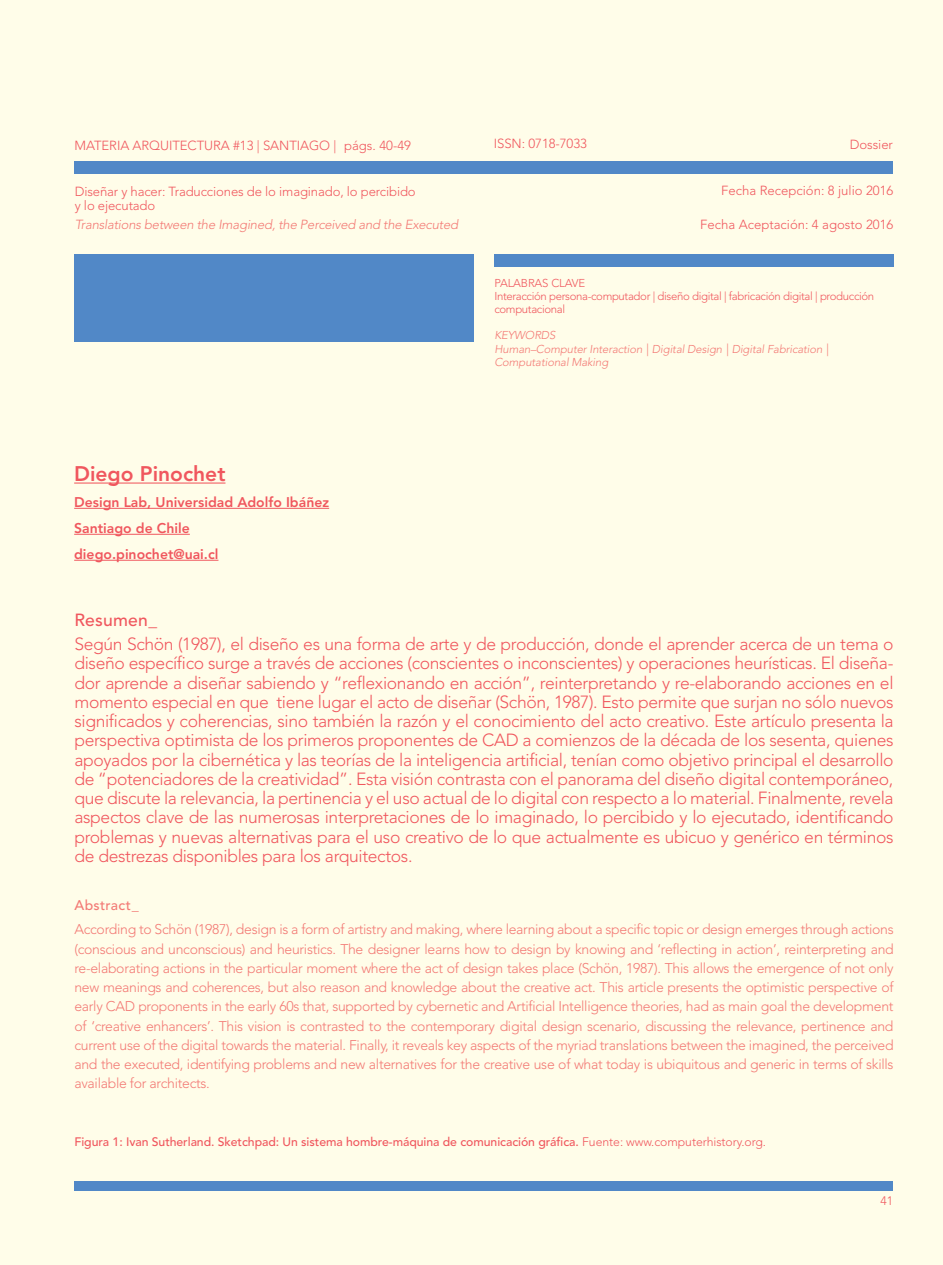
<style>
.page{position:relative;width:943px;height:1265px;background:#fffde9}
.page>*{position:absolute;margin:0;border:0;box-sizing:border-box;transform-origin:0 0}
.t1{font:800 21px "Avenir LT Std";color:#f0575e}
.t2{font:300 17.5px/19.2px "Avenir LT Std";letter-spacing:-.02em;color:#f0575e;text-align:justify}
.t3{font:500 17.5px "Avenir LT Std";letter-spacing:.015em;color:#f0575e}
.t4{font:300 14px/19.2px "Avenir LT Std";letter-spacing:-.02em;color:#f37a75;text-align:justify}
.t5{font:800 14px/25.9px "Avenir LT Std";color:#f0575e}
.t6{font:500 14px "Avenir LT Std";letter-spacing:.02em;color:#f37a75}
.t7{font:300 13.12px/14px "Avenir LT Std";letter-spacing:-.005em;color:#f0575e}
.t8{font:italic 300 13.12px "Avenir LT Std";letter-spacing:-.015em;color:#f37a75}
.t9{font:500 12.25px "Avenir LT Std";letter-spacing:-.005em;color:#f0575e}
.t10{font:300 12.25px "Avenir LT Std";color:#f0575e}
.t11{font:300 11.38px/13.1px "Avenir LT Std";letter-spacing:-.03em;color:#f0575e}
.t12{font:italic 300 11.38px/13.1px "Avenir LT Std";letter-spacing:-.01em;color:#f37a75}
.s1{font-weight:300}
</style>
<div class="page">
<div style="left:74px;top:1181px;width:819px;height:10px;background:#5188c7"></div>
<div style="left:74px;top:161px;width:819px;height:13px;background:#5188c7"></div>
<div style="left:494px;top:254px;width:399px;height:13px;background:#5188c7"></div>
<div style="left:74px;top:254px;width:400px;height:87px;background:#5188c7"></div>
<hr style="left:74px;top:483px;width:151px;height:1px;background:#f0575e">
<hr style="left:74px;top:508px;width:255px;height:1px;background:#f0575e">
<hr style="left:74px;top:534px;width:116px;height:1px;background:#f0575e">
<hr style="left:74px;top:560px;width:144px;height:1px;background:#f0575e">
<p class="t7" style="left:74px;top:138px;width:263px">MATERIA ARQUITECTURA #13 | SANTIAGO |</p>
<p class="t7" style="left:494px;top:137px;width:95px">ISSN: 0718-7033</p>
<p class="t7" style="left:849px;top:137px;width:45px">Dossier</p>
<p class="t7" style="left:75px;top:184px;width:342px">Diseñar y hacer: Traducciones de lo imaginado, lo percibido y lo ejecutado</p>
<p class="t8" style="left:75px;top:217px;width:385px">Translations between the Imagined, the Perceived and the Executed</p>
<p class="t7" style="left:344px;top:138px;width:68px">págs. 40-49</p>
<p class="t7" style="left:721px;top:184px;width:174px">Fecha Recepción: 8 julio 2016</p>
<p class="t7" style="left:700px;top:217px;width:194px">Fecha Aceptación: 4 agosto 2016</p>
<p class="t1" style="left:74px;top:461px;width:153px">Diego Pinochet</p>
<p class="t5" style="left:74px;top:489px;width:256px">Design Lab, Universidad Adolfo Ibáñez<br>Santiago de Chile diego.pinochet@uai.cl</p>
<p class="t11" style="left:494px;top:276px;width:381px">PALABRAS CLAVE<br>Interacción persona-computador | diseño digital | fabricación digital | producción computacional</p>
<p class="t12" style="left:494px;top:329px;width:336px">KEYWORDS<br>Human–Computer Interaction | Digital Design | Digital Fabrication |<br>Computational Making</p>
<p class="t3" style="left:74px;top:610px;width:84px">Resumen_</p>
<p class="t2" style="left:74px;top:634px;width:820px">Según Schön (1987), el diseño es una forma de arte y de producción, donde el aprender acerca de un tema o diseño específico surge a través de acciones (conscientes o inconscientes) y operaciones heurísticas. El diseña&shy;dor aprende a diseñar sabiendo y “reflexionando en acción”, reinterpretando y re-elaborando acciones en el momento especial en que tiene lugar el acto de diseñar (Schön, 1987). Esto permite que surjan no sólo nuevos significados y coherencias, sino también la razón y el conocimiento del acto creativo. Este artículo presenta la perspectiva optimista de los primeros proponentes de CAD a comienzos de la década de los sesenta, quienes apoyados por la cibernética y las teorías de la inteligencia artificial, tenían como objetivo principal el desarrollo de “potenciadores de la creatividad”. Esta visión contrasta con el panorama del diseño digital contemporáneo, que discute la relevancia, la pertinencia y el uso actual de lo digital con respecto a lo material. Finalmente, revela aspectos clave de las numerosas interpretaciones de lo imaginado, lo percibido y lo ejecutado, identificando problemas y nuevas alternativas para el uso creativo de lo que actualmente es ubicuo y genérico en términos de destrezas disponibles para los arquitectos.</p>
<p class="t6" style="left:74px;top:897px;width:66px">Abstract_</p>
<p class="t4" style="left:74px;top:920px;width:820px">According to Schön (1987), design is a form of artistry and making, where learning about a specific topic or design emerges through actions (conscious and unconscious) and heuristics. The designer learns how to design by knowing and ‘reflecting in action’, reinterpreting and re-elaborating actions in the particular moment where the act of design takes place (Schön, 1987). This allows the emergence of not only new meanings and coherences, but also reason and knowledge about the creative act. This article presents the optimistic perspective of early CAD proponents in the early 60s that, supported by cybernetic and Artificial Intelligence theories, had as main goal the development of ‘creative enhancers’. This vision is contrasted to the contemporary digital design scenario, discussing the relevance, pertinence and current use of the digital towards the material. Finally, it reveals key aspects of the myriad translations between the imagined, the perceived and the executed, identifying problems and new alternatives for the creative use of what today is ubiquitous and generic in terms of skills available for architects.</p>
<p class="t9" style="left:74px;top:1135px;width:693px">Figura 1: Ivan Sutherland. Sketchpad: Un sistema hombre-máquina de comunicación gráfica. <span class="s1">Fuente: www.computerhistory.org.</span></p>
<p class="t10" style="left:880px;top:1194px;width:14px">41</p>
</div>
